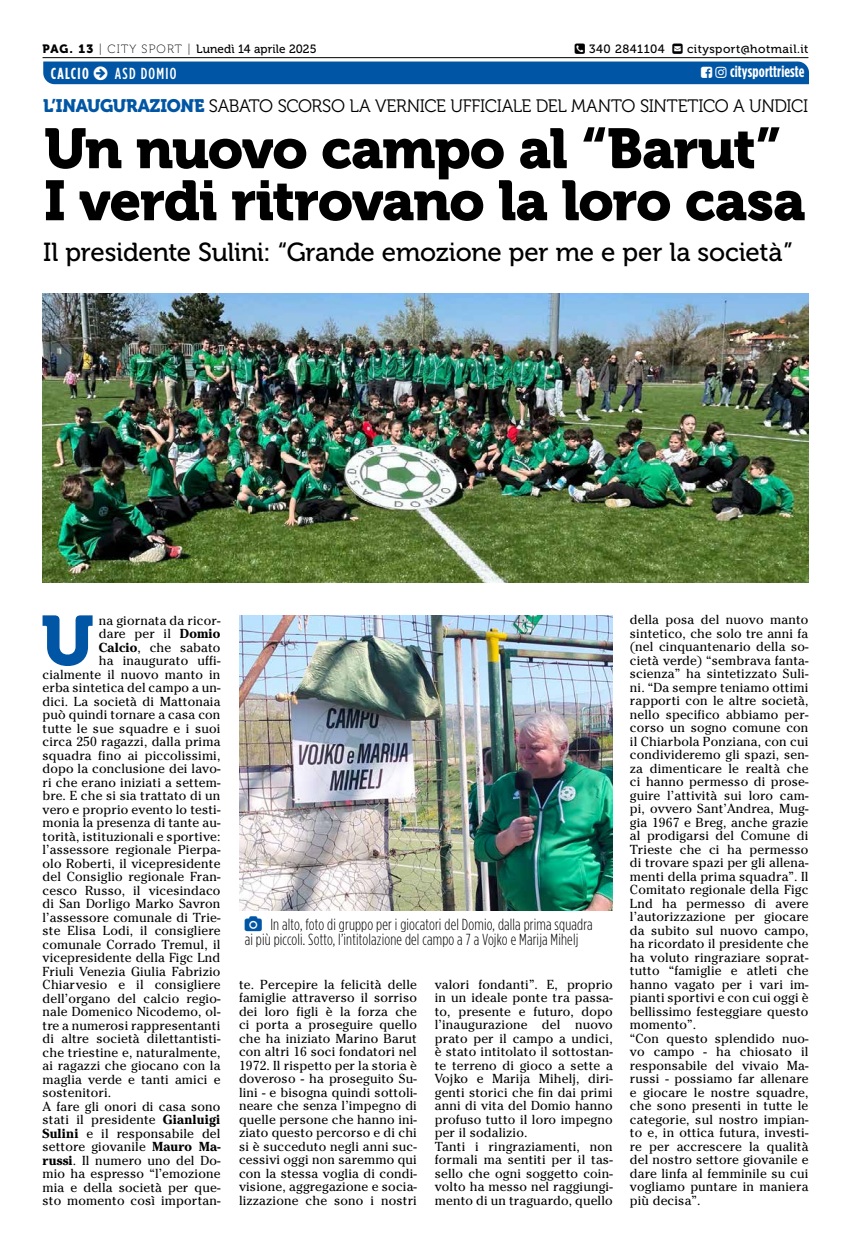
<style>
.page{position:relative;width:851px;height:1248px;background:#fff}
.page>*{position:absolute;margin:0;border:0;box-sizing:border-box;transform-origin:0 0}
.t1{font:69.6px "Museo 900";color:#0056a4}
.t2{font:56px/52px "Museo 900";letter-spacing:-.025em;color:#000}
.t3{font:26px "Museo 500";letter-spacing:-.01em;color:#000}
.t4{font:18px "Museo 300";letter-spacing:-.02em;color:#000}
.t5{font:300 16px/15px "Gotham Condensed";letter-spacing:.01em;color:#000}
.t6{font:700 16px "Gotham Condensed";letter-spacing:.01em;color:#fff}
.t7{font:500 16px "Gotham Condensed";letter-spacing:.08em;color:#fff}
.t8{font:13px/13.5px "Cheltenham Std";letter-spacing:.01em;color:#000}
.t9{font:12px "Museo 500";letter-spacing:.01em;color:#000}
.t10{font:12px "Museo 500";letter-spacing:.04em;color:#000}
.s1{font-family:"Museo 900"}
.s2{font-family:"Museo 100"}
.s3{font-family:"Museo 900";color:#0056a4}
.s4{font-weight:700}
</style>
<div class="page">
<hr style="left:43px;top:57px;width:765px;height:1px;background:#000">
<img style="left:43px;top:293px;width:765px;height:289px">
<img style="left:239px;top:615px;width:373px;height:294px">
<div style="left:43px;top:61px;width:765px;height:23px;background:#0056a4"></div>
<p class="t9" style="left:43px;top:42px;width:275px"><span class="s1">PAG. 13</span> <span class="s2">| CITY SPORT |</span> Lunedì 14 aprile 2025</p>
<p class="t10" style="left:589px;top:42px;width:77px">340 2841104</p>
<p class="t10" style="left:687px;top:42px;width:123px">citysport@hotmail.it</p>
<p class="t6" style="left:51px;top:64px;width:39px">CALCIO</p>
<p class="t7" style="left:115px;top:64px;width:63px">ASD DOMIO</p>
<p class="t6" style="left:730px;top:63px;width:76px">citysporttrieste</p>
<h3 class="t4" style="left:43px;top:96px;width:766px"><span class="s3">L’INAUGURAZIONE</span> SABATO SCORSO LA VERNICE UFFICIALE DEL MANTO SINTETICO A UNDICI</h3>
<h2 class="t2" style="left:44px;top:123px;width:762px">Un nuovo campo al “Barut”<br>I verdi ritrovano la loro casa</h2>
<h3 class="t3" style="left:43px;top:238px;width:751px">Il presidente Sulini: “Grande emozione per me e per la società”</h3>
<h1 class="t1" style="left:41px;top:601px;width:54px">U</h1>
<p class="t8" style="left:99px;top:613px;width:123px">na giornata da ricor-</p>
<p class="t8" style="left:99px;top:627px;width:123px">dare per il <span class="s4">Domio</span></p>
<p class="t8" style="left:99px;top:640px;width:123px"><span class="s4">Calcio</span>, che sabato</p>
<p class="t8" style="left:99px;top:654px;width:123px">ha inaugurato uffi-</p>
<p class="t8" style="left:43px;top:667px;width:179px">cialmente il nuovo manto in</p>
<p class="t8" style="left:43px;top:681px;width:179px">erba sintetica del campo a un-</p>
<p class="t8" style="left:43px;top:694px;width:179px">dici. La società di Mattonaia</p>
<p class="t8" style="left:43px;top:708px;width:179px">può quindi tornare a casa con</p>
<p class="t8" style="left:43px;top:721px;width:179px">tutte le sue squadre e i suoi</p>
<p class="t8" style="left:43px;top:735px;width:179px">circa 250 ragazzi, dalla prima</p>
<p class="t8" style="left:43px;top:748px;width:179px">squadra fino ai piccolissimi,</p>
<p class="t8" style="left:43px;top:762px;width:179px">dopo la conclusione dei lavo-</p>
<p class="t8" style="left:43px;top:775px;width:179px">ri che erano iniziati a settem-</p>
<p class="t8" style="left:43px;top:789px;width:179px">bre. E che si sia trattato di un</p>
<p class="t8" style="left:43px;top:802px;width:179px">vero e proprio evento lo testi-</p>
<p class="t8" style="left:43px;top:816px;width:179px">monia la presenza di tante au-</p>
<p class="t8" style="left:43px;top:829px;width:179px">torità, istituzionali e sportive:</p>
<p class="t8" style="left:43px;top:843px;width:179px">l’assessore regionale Pierpa-</p>
<p class="t8" style="left:43px;top:856px;width:179px">olo Roberti, il vicepresidente</p>
<p class="t8" style="left:43px;top:870px;width:179px">del Consiglio regionale Fran-</p>
<p class="t8" style="left:43px;top:883px;width:179px">cesco Russo, il vicesindaco</p>
<p class="t8" style="left:43px;top:897px;width:179px">di San Dorligo Marko Savron</p>
<p class="t8" style="left:43px;top:910px;width:179px">l’assessore comunale di Trie-</p>
<p class="t8" style="left:43px;top:923px;width:179px">ste Elisa Lodi, il consigliere</p>
<p class="t8" style="left:43px;top:937px;width:179px">comunale Corrado Tremul, il</p>
<p class="t8" style="left:43px;top:950px;width:179px">vicepresidente della Figc Lnd</p>
<p class="t8" style="left:43px;top:964px;width:179px">Friuli Venezia Giulia Fabrizio</p>
<p class="t8" style="left:43px;top:977px;width:179px">Chiarvesio e il consigliere</p>
<p class="t8" style="left:43px;top:991px;width:179px">dell’organo del calcio regio-</p>
<p class="t8" style="left:43px;top:1004px;width:179px">nale Domenico Nicodemo, ol-</p>
<p class="t8" style="left:43px;top:1018px;width:179px">tre a numerosi rappresentanti</p>
<p class="t8" style="left:43px;top:1031px;width:179px">di altre società dilettantisti-</p>
<p class="t8" style="left:43px;top:1045px;width:179px">che triestine e, naturalmente,</p>
<p class="t8" style="left:43px;top:1058px;width:179px">ai ragazzi che giocano con la</p>
<p class="t8" style="left:43px;top:1072px;width:179px">maglia verde e tanti amici e</p>
<p class="t8" style="left:43px;top:1085px;width:70px">sostenitori.</p>
<p class="t8" style="left:43px;top:1099px;width:179px">A fare gli onori di casa sono</p>
<p class="t8" style="left:43px;top:1112px;width:179px">stati il presidente <span class="s4">Gianluigi</span></p>
<p class="t8" style="left:43px;top:1126px;width:179px"><span class="s4">Sulini</span> e il responsabile del</p>
<p class="t8" style="left:43px;top:1139px;width:179px">settore giovanile <span class="s4">Mauro Ma-</span></p>
<p class="t8" style="left:43px;top:1153px;width:179px"><span class="s4">russi</span>. Il numero uno del Do-</p>
<p class="t8" style="left:43px;top:1166px;width:179px">mio ha espresso “l’emozione</p>
<p class="t8" style="left:43px;top:1180px;width:179px">mia e della società per que-</p>
<p class="t8" style="left:43px;top:1193px;width:179px">sto momento così importan-</p>
<p class="t5" style="left:245px;top:916px;width:349px;text-indent:26px">In alto, foto di gruppo per i giocatori del Domio, dalla prima squadra ai più piccoli. Sotto, l’intitolazione del campo a 7 a Vojko e Marija Mihelj</p>
<p class="t8" style="left:239px;top:977px;width:179px;text-align:justify">te. Percepire la felicità delle famiglie attraverso il sorriso dei loro figli è la forza che ci porta a proseguire quello che ha iniziato Marino Barut con altri 16 soci fondatori nel 1972. Il rispetto per la storia è doveroso - ha proseguito Su&shy;lini - e bisogna quindi sottoli&shy;neare che senza l’impegno di quelle persone che hanno ini&shy;ziato questo percorso e di chi si è succeduto negli anni suc&shy;cessivi oggi non saremmo qui con la stessa voglia di condi&shy;visione, aggregazione e socia&shy;lizzazione che sono i nostri</p>
<p class="t8" style="left:435px;top:977px;width:179px">valori fondanti”. E, proprio in un ideale ponte tra passa&shy;to, presente e futuro, dopo l’inaugurazione del nuovo prato per il campo a undici, è stato intitolato il sottostan&shy;te terreno di gioco a sette a<br>Vojko e Marija Mihelj, diri&shy;genti storici che fin dai primi anni di vita del Domio hanno profuso tutto il loro impegno per il sodalizio.<br>Tanti i ringraziamenti, non formali ma sentiti per il tas&shy;sello che ogni soggetto coin&shy;volto ha messo nel raggiungi&shy;mento di un traguardo, quello</p>
<p class="t8" style="left:629px;top:613px;width:180px">della posa del nuovo manto sintetico, che solo tre anni fa (nel cinquantenario della so&shy;cietà verde) “sembrava fanta&shy;scienza” ha sintetizzato Suli&shy;ni. “Da sempre teniamo ottimi rapporti con le altre società, nello specifico abbiamo per&shy;corso un sogno comune con il Chiarbola Ponziana, con cui condivideremo gli spazi, sen&shy;za dimenticare le realtà che ci hanno permesso di prose&shy;guire l’attività sui loro cam&shy;pi, ovvero Sant’Andrea, Mug&shy;gia 1967 e Breg, anche grazie al prodigarsi del Comune di<br>Trieste che ci ha permesso di trovare spazi per gli allena&shy;menti della prima squadra”. Il<br>Comitato regionale della Figc<br>Lnd ha permesso di avere l’autorizzazione per giocare da subito sul nuovo campo, ha ricordato il presidente che ha voluto ringraziare soprat&shy;tutto “famiglie e atleti che hanno vagato per i vari im&shy;pianti sportivi e con cui oggi è bellissimo festeggiare questo momento”.<br>“Con questo splendido nuo&shy;vo campo - ha chiosato il responsabile del vivaio Ma&shy;russi - possiamo far allenare e giocare le nostre squadre, che sono presenti in tutte le categorie, sul nostro impian&shy;to e, in ottica futura, investi&shy;re per accrescere la qualità del nostro settore giovanile e dare linfa al femminile su cui vogliamo puntare in maniera più decisa”.</p>
</div>
